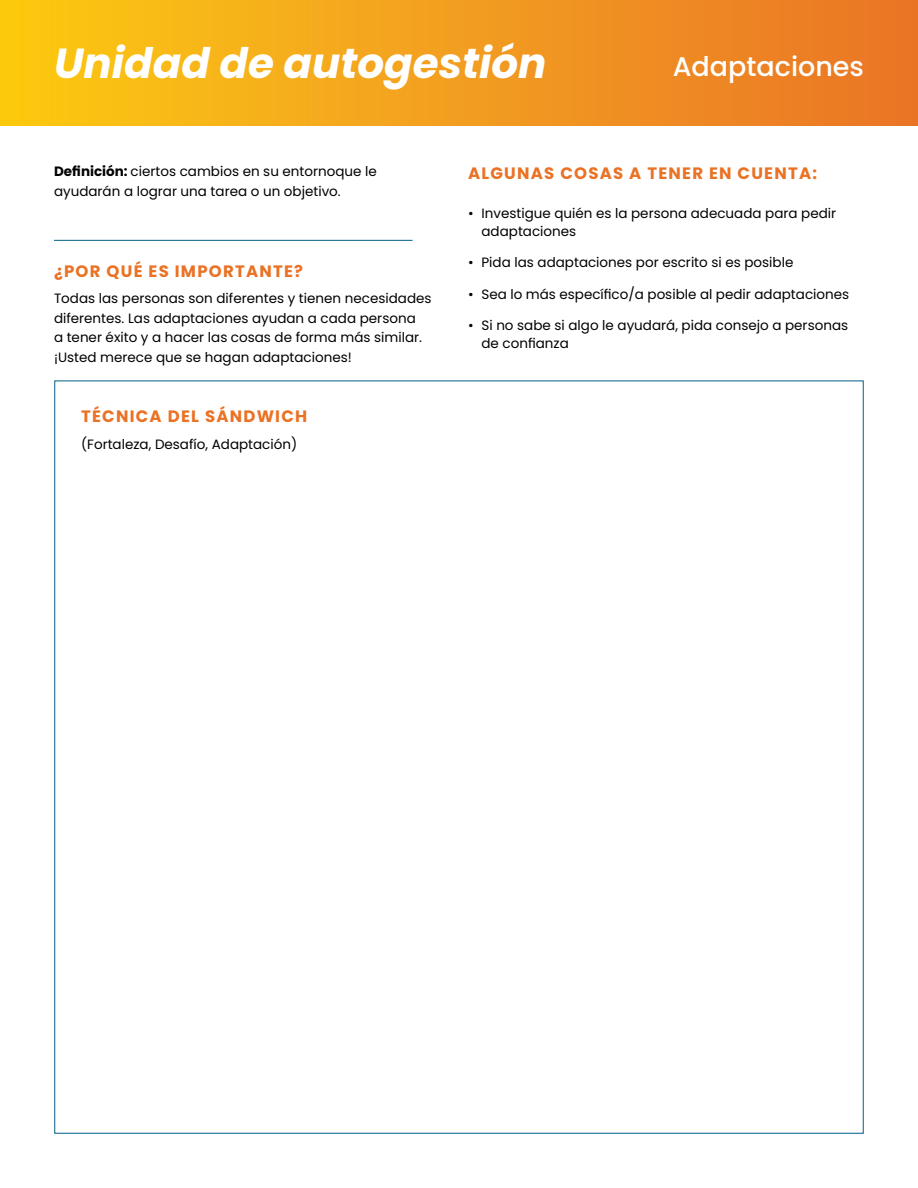
<style>
.page{position:relative;width:918px;height:1188px;background:#fff}
.page>*{position:absolute;margin:0;border:0;box-sizing:border-box;transform-origin:0 0}
.t1{font:italic 700 42px "Poppins";color:#fff}
.t2{font:500 27px "Poppins";color:#fff}
.t3{font:700 16.5px "Poppins";letter-spacing:.075em;color:#ea7225}
.t4{font:13.5px/19.5px "Poppins";color:#000}
.s1{font-weight:700}
</style>
<div class="page">
<div style="left:0;top:0;width:918px;height:125px;background:linear-gradient(to right,#fcc912,#e97429)"></div>
<hr style="left:54px;top:240px;width:359px;height:1px;background:#005f85">
<h1 class="t1" style="left:54px;top:39px;width:494px">Unidad de autogestión</h1>
<h2 class="t2" style="left:673px;top:51px;width:193px">Adaptaciones</h2>
<p class="t4" style="left:54px;top:162px;width:324px"><span class="s1">Definición:</span> ciertos cambios en su entornoque le ayudarán a lograr una tarea o un objetivo.</p>
<p class="t3" style="left:54px;top:262px;width:251px">¿POR QUÉ ES IMPORTANTE?</p>
<p class="t4" style="left:54px;top:289px;width:379px">Todas las personas son diferentes y tienen necesidades diferentes. Las adaptaciones ayudan a cada persona<br>a tener éxito y a hacer las cosas de forma más similar. ¡Usted merece que se hagan adaptaciones!</p>
<p class="t3" style="left:81px;top:407px;width:228px">TÉCNICA DEL SÁNDWICH</p>
<p class="t4" style="left:81px;top:434px;width:218px">(Fortaleza, Desafío, Adaptación)</p>
<p class="t3" style="left:468px;top:164px;width:351px">ALGUNAS COSAS A TENER EN CUENTA:</p>
<p class="t4" style="left:482px;top:204px;width:356px;line-height:18px;text-indent:-14px">• Investigue quién es la persona adecuada para pedir adaptaciones</p>
<p class="t4" style="left:468px;top:253px;width:327px">• Pida las adaptaciones por escrito si es posible</p>
<p class="t4" style="left:468px;top:284px;width:383px">• Sea lo más específico/a posible al pedir adaptaciones</p>
<p class="t4" style="left:482px;top:316px;width:368px;line-height:18px;text-indent:-14px">• Si no sabe si algo le ayudará, pida consejo a personas de confianza</p>
</div>
